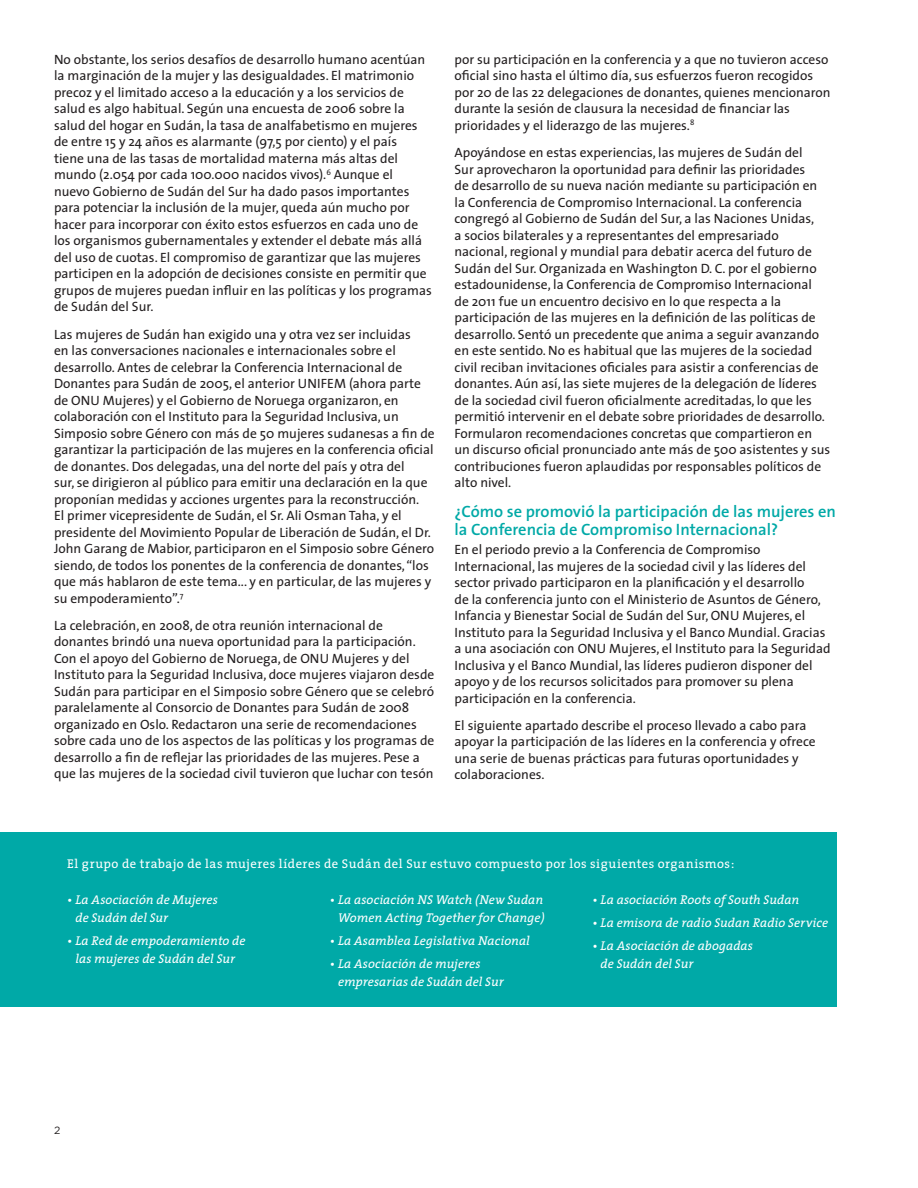
<style>
.page{position:relative;width:918px;height:1188px;background:#fff}
.page>*{position:absolute;margin:0;border:0;box-sizing:border-box;transform-origin:0 0}
.t1{font:600 16.5px/18.8px "The Sans";color:#00a9a7}
.t2{font:13.5px/16.5px "The Sans";color:#231f20}
.t3{font:italic 12.75px/18px "The Serif";color:#fff}
.t4{font:12.75px "The Serif";letter-spacing:.035em;color:#fff}
.t5{font:10.5px "Gotham";color:#231f20}
</style>
<div class="page">
<div style="left:0;top:832px;width:837px;height:175px;background:#00a9a7"></div>
<p class="t2" style="left:54px;top:51px;width:379px">No obstante, los serios desafíos de desarrollo humano acentúan la marginación de la mujer y las desigualdades. El matrimonio precoz y el limitado acceso a la educación y a los servicios de salud es algo habitual. Según una encuesta de 2006 sobre la salud del hogar en Sudán, la tasa de analfabetismo en mujeres de entre 15 y 24 años es alarmante (97,5 por ciento) y el país<br>tiene una de las tasas de mortalidad materna más altas del mundo (2.054 por cada 100.000 nacidos vivos).<sup>6</sup> Aunque el nuevo Gobierno de Sudán del Sur ha dado pasos importantes para potenciar la inclusión de la mujer, queda aún mucho por hacer para incorporar con éxito estos esfuerzos en cada uno de los organismos gubernamentales y extender el debate más allá del uso de cuotas. El compromiso de garantizar que las mujeres participen en la adopción de decisiones consiste en permitir que grupos de mujeres puedan influir en las políticas y los programas de Sudán del Sur.</p>
<p class="t2" style="left:54px;top:325px;width:382px">Las mujeres de Sudán han exigido una y otra vez ser incluidas<br>en las conversaciones nacionales e internacionales sobre el desarrollo. Antes de celebrar la Conferencia Internacional de Donantes para Sudán de 2005, el anterior UNIFEM (ahora parte de ONU Mujeres) y el Gobierno de Noruega organizaron, en colaboración con el Instituto para la Seguridad Inclusiva, un Simposio sobre Género con más de 50 mujeres sudanesas a fin de garantizar la participación de las mujeres en la conferencia oficial de donantes. Dos delegadas, una del norte del país y otra del<br>sur, se dirigieron al público para emitir una declaración en la que proponían medidas y acciones urgentes para la reconstrucción.<br>El primer vicepresidente de Sudán, el Sr. Ali Osman Taha, y el presidente del Movimiento Popular de Liberación de Sudán, el Dr.<br>John Garang de Mabior, participaron en el Simposio sobre Género siendo, de todos los ponentes de la conferencia de donantes,“los que más hablaron de este tema... y en particular, de las mujeres y su empoderamiento”.<sup>7</sup></p>
<p class="t2" style="left:54px;top:617px;width:382px">La celebración, en 2008, de otra reunión internacional de donantes brindó una nueva oportunidad para la participación.<br>Con el apoyo del Gobierno de Noruega, de ONU Mujeres y del Instituto para la Seguridad Inclusiva, doce mujeres viajaron desde Sudán para participar en el Simposio sobre Género que se celebró paralelamente al Consorcio de Donantes para Sudán de 2008 organizado en Oslo. Redactaron una serie de recomendaciones sobre cada uno de los aspectos de las políticas y los programas de desarrollo a fin de reflejar las prioridades de las mujeres. Pese a que las mujeres de la sociedad civil tuvieron que luchar con tesón</p>
<p class="t2" style="left:455px;top:51px;width:378px">por su participación en la conferencia y a que no tuvieron acceso oficial sino hasta el último día, sus esfuerzos fueron recogidos por 20 de las 22 delegaciones de donantes, quienes mencionaron durante la sesión de clausura la necesidad de financiar las prioridades y el liderazgo de las mujeres.<sup>8</sup></p>
<p class="t2" style="left:454px;top:144px;width:377px">Apoyándose en estas experiencias, las mujeres de Sudán del<br>Sur aprovecharon la oportunidad para definir las prioridades<br>de desarrollo de su nueva nación mediante su participación en la Conferencia de Compromiso Internacional. La conferencia congregó al Gobierno de Sudán del Sur, a las Naciones Unidas,<br>a socios bilaterales y a representantes del empresariado nacional, regional y mundial para debatir acerca del futuro de Sudán del Sur. Organizada en Washington D. C. por el gobierno estadounidense, la Conferencia de Compromiso Internacional<br>de 2011 fue un encuentro decisivo en lo que respecta a la participación de las mujeres en la definición de las políticas de desarrollo. Sentó un precedente que anima a seguir avanzando en este sentido. No es habitual que las mujeres de la sociedad civil reciban invitaciones oficiales para asistir a conferencias de donantes. Aún así, las siete mujeres de la delegación de líderes de la sociedad civil fueron oficialmente acreditadas, lo que les permitió intervenir en el debate sobre prioridades de desarrollo.<br>Formularon recomendaciones concretas que compartieron en un discurso oficial pronunciado ante más de 500 asistentes y sus contribuciones fueron aplaudidas por responsables políticos de alto nivel.</p>
<p class="t1" style="left:454px;top:501px;width:383px">¿Cómo se promovió la participación de las mujeres en la Conferencia de Compromiso Internacional?</p>
<p class="t2" style="left:454px;top:541px;width:378px">En el periodo previo a la Conferencia de Compromiso Internacional, las mujeres de la sociedad civil y las líderes del sector privado participaron en la planificación y el desarrollo<br>de la conferencia junto con el Ministerio de Asuntos de Género, Infancia y Bienestar Social de Sudán del Sur, ONU Mujeres, el Instituto para la Seguridad Inclusiva y el Banco Mundial. Gracias a una asociación con ONU Mujeres, el Instituto para la Seguridad Inclusiva y el Banco Mundial, las líderes pudieron disponer del apoyo y de los recursos solicitados para promover su plena participación en la conferencia.</p>
<p class="t2" style="left:454px;top:717px;width:363px">El siguiente apartado describe el proceso llevado a cabo para apoyar la participación de las líderes en la conferencia y ofrece una serie de buenas prácticas para futuras oportunidades y colaboraciones.</p>
<p class="t4" style="left:67px;top:853px;width:669px">El grupo de trabajo de las mujeres líderes de Sudán del Sur estuvo compuesto por los siguientes organismos:</p>
<p class="t3" style="left:75px;top:890px;width:144px;text-indent:-8px">• La Asociación de Mujeres de Sudán del Sur</p>
<p class="t3" style="left:67px;top:931px;width:180px;text-align:center">• La Red de empoderamiento de las mujeres de Sudán del Sur</p>
<p class="t5" style="left:54px;top:1124px;width:8px">2</p>
<p class="t3" style="left:330px;top:890px;width:216px;text-align:right">• La asociación NS Watch (New Sudan<br>Women Acting Together for Change)</p>
<p class="t3" style="left:330px;top:931px;width:202px">• La Asamblea Legislativa Nacional</p>
<p class="t3" style="left:338px;top:955px;width:167px;text-indent:-8px">• La Asociación de mujeres empresarias de Sudán del Sur</p>
<p class="t3" style="left:592px;top:890px;width:208px">• La asociación Roots of South Sudan</p>
<p class="t3" style="left:592px;top:913px;width:237px">• La emisora de radio Sudan Radio Service</p>
<p class="t3" style="left:601px;top:937px;width:154px;text-indent:-8px">• La Asociación de abogadas de Sudán del Sur</p>
</div>
